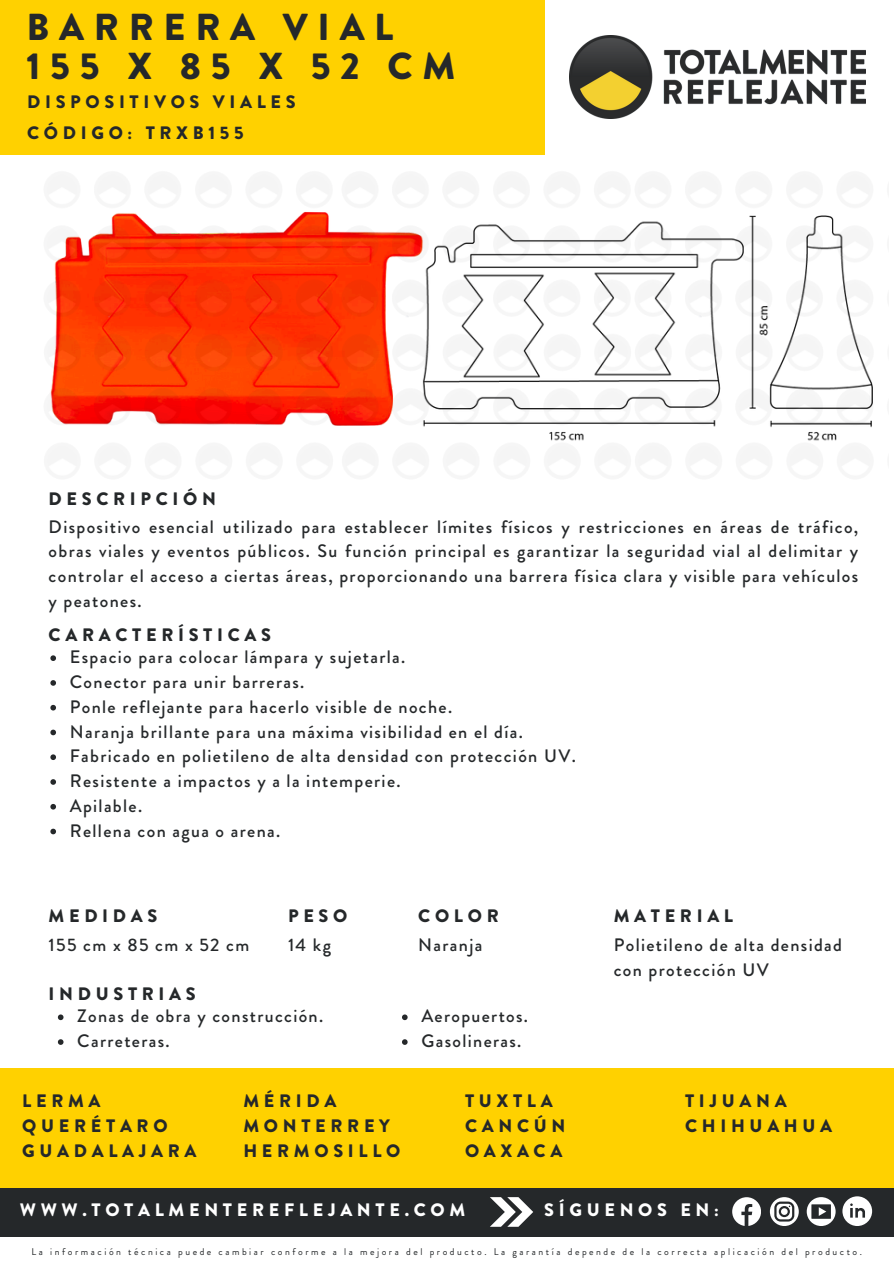
<style>
.page{position:relative;width:894px;height:1264px;background:#fff}
.page>*{position:absolute;margin:0;border:0;box-sizing:border-box;transform-origin:0 0}
.t1{font:900 37.5px/39.3px "Brandon Grotesque";letter-spacing:.26em;color:#25282a}
.t2{font:500 18px/24.8px "Brandon Grotesque";letter-spacing:.075em;color:#25282a;text-align:justify}
.t3{font:900 18px/24.8px "Brandon Grotesque";letter-spacing:.26em;color:#25282a}
.t4{font:900 18px "Brandon Grotesque";letter-spacing:.26em;color:#fff}
.t5{font:9.75px "Brandon Grotesque";letter-spacing:.26em;color:#25282a}
</style>
<div class="page">
<div style="left:0;top:1187px;width:893px;height:49px;background:#25282a"></div>
<svg style="left:769px;top:1197px;width:29px;height:28px"></svg>
<svg style="left:732px;top:1197px;width:28px;height:28px"></svg>
<svg style="left:806px;top:1197px;width:29px;height:28px"></svg>
<svg style="left:842px;top:1196px;width:29px;height:29px"></svg>
<svg style="left:490px;top:1197px;width:43px;height:29px"></svg>
<div style="left:0;top:1067px;width:893px;height:120px;background:#ffd100"></div>
<div style="left:0;top:0;width:544px;height:154px;background:#ffd100"></div>
<img style="left:569px;top:36px;width:296px;height:83px">
<svg style="left:58px;top:1014px;width:5px;height:6px"></svg>
<svg style="left:58px;top:1039px;width:5px;height:5px"></svg>
<svg style="left:402px;top:1014px;width:5px;height:6px"></svg>
<svg style="left:402px;top:1039px;width:5px;height:5px"></svg>
<img style="left:50px;top:212px;width:275px;height:213px">
<img style="left:325px;top:212px;width:293px;height:229px">
<img style="left:618px;top:215px;width:255px;height:226px">
<svg style="left:50px;top:655px;width:6px;height:6px"></svg>
<svg style="left:50px;top:680px;width:6px;height:5px"></svg>
<svg style="left:50px;top:705px;width:6px;height:5px"></svg>
<svg style="left:50px;top:729px;width:6px;height:6px"></svg>
<svg style="left:50px;top:754px;width:6px;height:6px"></svg>
<svg style="left:50px;top:779px;width:6px;height:5px"></svg>
<svg style="left:50px;top:804px;width:6px;height:5px"></svg>
<svg style="left:50px;top:828px;width:6px;height:6px"></svg>
<p class="t1" style="left:27px;top:8px;width:430px">BARRERA VIAL<br>155 X 85 X 52 CM</p>
<p class="t3" style="left:27px;top:90px;width:270px">DISPOSITIVOS VIALES</p>
<h3 class="t3" style="left:27px;top:121px;width:218px">CÓDIGO: TRXB155</h3>
<p class="t3" style="left:49px;top:486px;width:169px">DESCRIPCIÓN</p>
<p class="t2" style="left:49px;top:514px;width:811px">Dispositivo esencial utilizado para establecer límites físicos y restricciones en áreas de tráfico, obras viales y eventos públicos. Su función principal es garantizar la seguridad vial al delimitar y controlar el acceso a ciertas áreas, proporcionando una barrera física clara y visible para vehículos y peatones.</p>
<p class="t3" style="left:49px;top:622px;width:224px">CARACTERÍSTICAS</p>
<p class="t2" style="left:70px;top:645px;width:337px">Espacio para colocar lámpara y sujetarla.</p>
<h2 class="t2" style="left:70px;top:669px;width:236px">Conector para unir barreras.</h2>
<h2 class="t2" style="left:70px;top:694px;width:384px">Ponle reflejante para hacerlo visible de noche.</h2>
<h2 class="t2" style="left:70px;top:719px;width:454px">Naranja brillante para una máxima visibilidad en el día.</h2>
<h2 class="t2" style="left:70px;top:744px;width:507px">Fabricado en polietileno de alta densidad con protección UV.</h2>
<h2 class="t2" style="left:70px;top:768px;width:332px">Resistente a impactos y a la intemperie.</h2>
<p class="t2" style="left:70px;top:793px;width:74px">Apilable.</p>
<h2 class="t2" style="left:70px;top:818px;width:212px">Rellena con agua o arena.</h2>
<h2 class="t3" style="left:49px;top:903px;width:110px">MEDIDAS</h2>
<p class="t3" style="left:288px;top:903px;width:61px">PESO</p>
<p class="t2" style="left:49px;top:932px;width:202px">155 cm x 85 cm x 52 cm</p>
<p class="t2" style="left:288px;top:932px;width:44px">14 kg</p>
<p class="t3" style="left:49px;top:981px;width:149px">INDUSTRIAS</p>
<p class="t2" style="left:77px;top:1003px;width:247px">Zonas de obra y construcción.</p>
<p class="t2" style="left:77px;top:1028px;width:94px">Carreteras.</p>
<h3 class="t3" style="left:418px;top:903px;width:82px">COLOR</h3>
<h3 class="t3" style="left:613px;top:903px;width:121px">MATERIAL</h3>
<h3 class="t2" style="left:418px;top:932px;width:66px">Naranja</h3>
<h3 class="t2" style="left:613px;top:932px;width:230px">Polietileno de alta densidad con protección UV</h3>
<p class="t2" style="left:421px;top:1003px;width:108px">Aeropuertos.</p>
<h2 class="t2" style="left:421px;top:1028px;width:102px">Gasolineras.</h2>
<p class="t3" style="left:22px;top:1088px;width:176px">LERMA<br>QUERÉTARO<br>GUADALAJARA</p>
<p class="t3" style="left:243px;top:1088px;width:159px">MÉRIDA<br>MONTERREY<br>HERMOSILLO</p>
<p class="t3" style="left:465px;top:1088px;width:102px">TUXTLA<br>CANCÚN<br>OAXACA</p>
<h2 class="t3" style="left:684px;top:1088px;width:148px">TIJUANA<br>CHIHUAHUA</h2>
<p class="t4" style="left:20px;top:1197px;width:446px">WWW.TOTALMENTEREFLEJANTE.COM</p>
<p class="t4" style="left:544px;top:1197px;width:176px">SÍGUENOS EN:</p>
<h2 class="t5" style="left:32px;top:1244px;width:831px">La información técnica puede cambiar conforme a la mejora del producto. La garantía depende de la correcta aplicación del producto.</h2>
</div>
